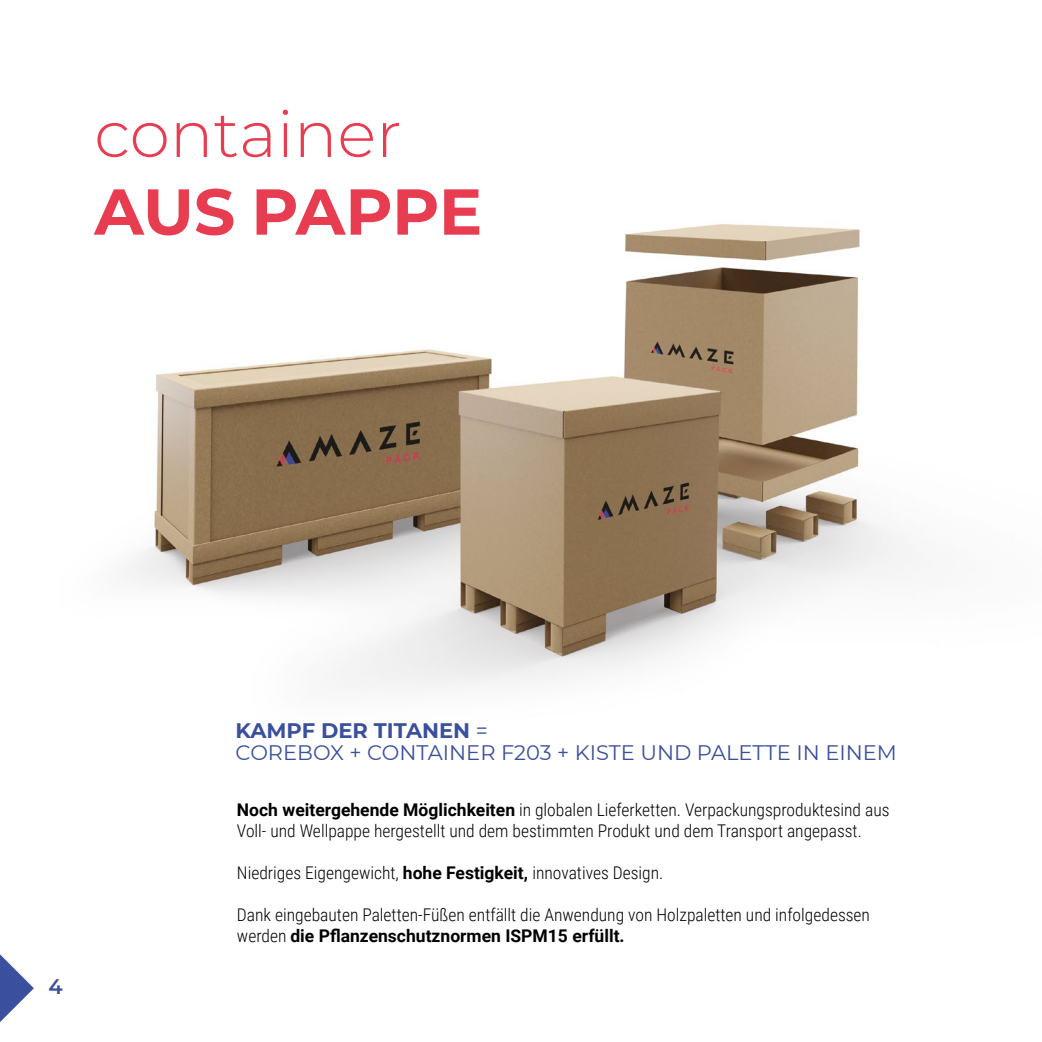
<style>
.page{position:relative;width:1042px;height:1042px;background:#fff}
.page>*{position:absolute;margin:0;border:0;box-sizing:border-box;transform-origin:0 0}
.t1{font:300 64.75px "Montserrat";color:#e83c50}
.t2{font:700 64.75px "Montserrat";letter-spacing:-.01em;color:#e83c50}
.t3{font:21px/22.8px "Montserrat";color:#3a4f9d}
.t4{font:600 21px "Montserrat";color:#3a4f9d}
.t5{font:300 17.5px/21px "Roboto Condensed";color:#000}
.t6{font:700 17.5px "Roboto";color:#000}
.s1{font-weight:700}
.s2{font-family:"Roboto";font-weight:700}
.s3{font-family:"Roboto Condensed";font-weight:300}
</style>
<div class="page">
<svg style="left:0;top:954px;width:34px;height:68px"></svg>
<img style="left:125px;top:224px;width:795px;height:463px">
<h1 class="t1" style="left:94px;top:90px;width:309px">container</h1>
<h1 class="t2" style="left:94px;top:165px;width:389px">AUS PAPPE</h1>
<p class="t4" style="left:48px;top:972px;width:16px">4</p>
<p class="t3" style="left:235px;top:718px;width:663px"><span class="s1">KAMPF DER TITANEN</span> =<br>COREBOX + CONTAINER F203 + KISTE UND PALETTE IN EINEM</p>
<p class="t5" style="left:237px;top:798px;width:654px"><span class="s2">Noch weitergehende Möglichkeiten</span> in globalen Lieferketten. Verpackungsproduktesind aus<br>Voll- und Wellpappe hergestellt und dem bestimmten Produkt und dem Transport angepasst.</p>
<p class="t5" style="left:237px;top:861px;width:428px">Niedriges Eigengewicht, <span class="s2">hohe Festigkeit,</span> innovatives Design.</p>
<p class="t5" style="left:237px;top:903px;width:634px">Dank eingebauten Paletten-Füßen entfällt die Anwendung von Holzpaletten und infolgedessen</p>
<p class="t6" style="left:237px;top:923px;width:389px"><span class="s3">werden</span> die Pflanzenschutznormen ISPM15 erfüllt.</p>
</div>
